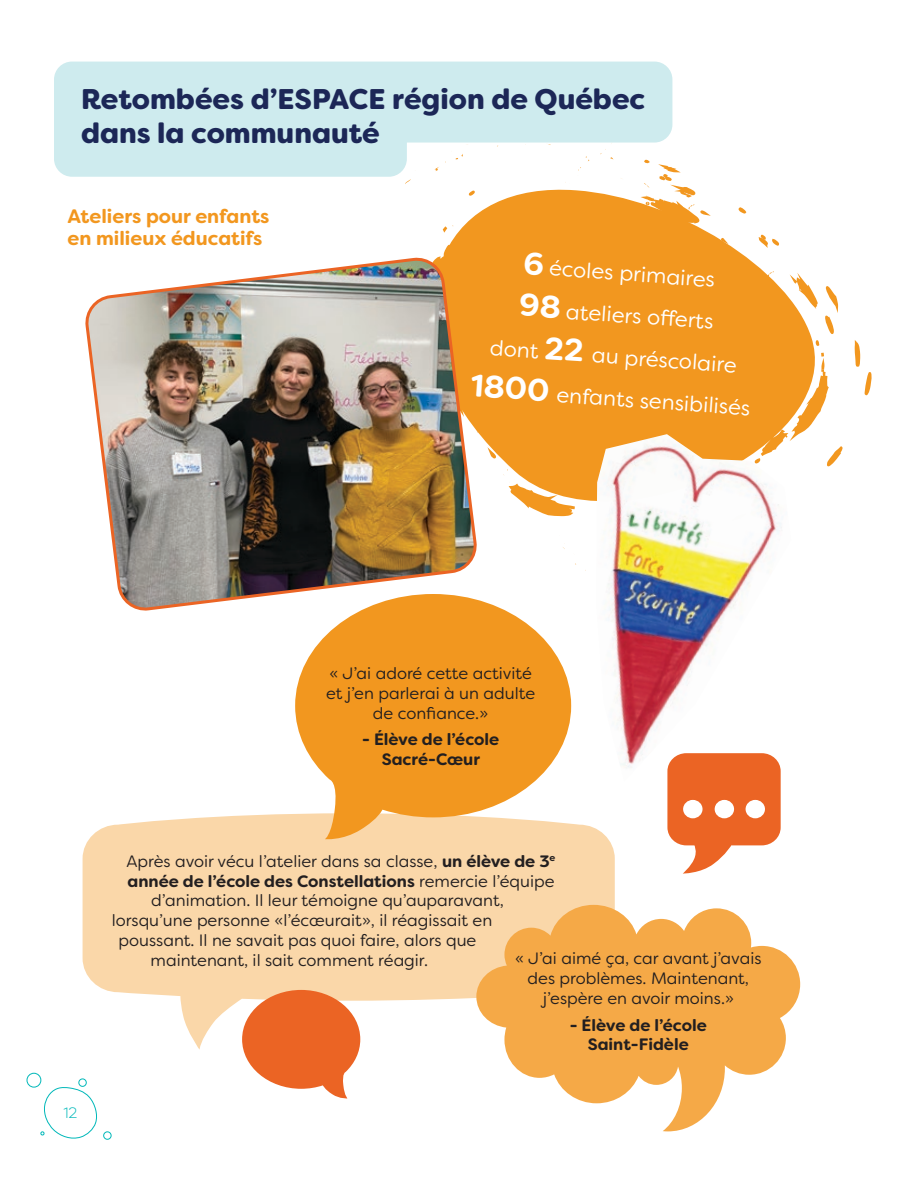
<style>
.page{position:relative;width:918px;height:1188px;background:#fff}
.page>*{position:absolute;margin:0;border:0;box-sizing:border-box;transform-origin:0 0}
.Titre-Niveau1{font:900 28.5px "Filson Soft";color:#1c2757}
.t1{font:21.6px "Filson Soft";color:#fff}
.t2{font:700 19.5px/22.5px "Filson Soft";color:#f2971f}
.t3{font:16.5px/19.8px "Filson Soft";color:#231f20;text-align:center}
.t4{font:700 16.5px/19.8px "Filson Soft";color:#231f20;text-align:center}
.t5{font:300 15px "Filson Soft";color:#00b8b9}
.s1{font-weight:700;font-size:31.35px}
.s2{font-weight:700}
.s3{font-weight:400}
</style>
<div class="page">
<div style="left:78px;top:1079px;width:9px;height:8px;border:1px solid #00b8b9;border-radius:50%"></div>
<div style="left:27px;top:1073px;width:14px;height:15px;border:1px solid #00b8b9;border-radius:50%"></div>
<svg style="left:40px;top:1087px;width:57px;height:52px"></svg>
<div style="left:103px;top:1131px;width:9px;height:9px;border:1px solid #00b8b9;border-radius:50%"></div>
<svg style="left:442px;top:189px;width:374px;height:312px;fill:#f2971f"></svg>
<svg style="left:487px;top:447px;width:10px;height:11px"></svg>
<svg style="left:816px;top:340px;width:3px;height:6px"></svg>
<svg style="left:754px;top:353px;width:89px;height:113px"></svg>
<svg style="left:790px;top:273px;width:28px;height:36px"></svg>
<svg style="left:825px;top:286px;width:13px;height:48px"></svg>
<svg style="left:721px;top:238px;width:8px;height:6px"></svg>
<svg style="left:855px;top:340px;width:17px;height:55px"></svg>
<svg style="left:503px;top:468px;width:72px;height:48px"></svg>
<svg style="left:759px;top:235px;width:20px;height:13px"></svg>
<svg style="left:738px;top:207px;width:8px;height:7px"></svg>
<svg style="left:444px;top:245px;width:7px;height:9px"></svg>
<svg style="left:469px;top:190px;width:6px;height:6px"></svg>
<svg style="left:443px;top:224px;width:10px;height:9px"></svg>
<svg style="left:641px;top:159px;width:70px;height:85px"></svg>
<svg style="left:434px;top:154px;width:29px;height:17px"></svg>
<svg style="left:712px;top:385px;width:3px;height:9px"></svg>
<div style="left:54px;top:62px;width:618px;height:81px;background:#ceebee;border-radius:18px"></div>
<div style="left:54px;top:96px;width:353px;height:81px;background:#ceebee;border-radius:18px"></div>
<img style="left:85px;top:254px;width:395px;height:357px">
<img style="left:596px;top:434px;width:195px;height:334px">
<svg style="left:83px;top:814px;width:532px;height:236px;fill:#fad7a9"></svg>
<svg style="left:295px;top:594px;width:276px;height:247px;fill:#f2971f"></svg>
<svg style="left:476px;top:905px;width:324px;height:226px;fill:#f5a947"></svg>
<svg style="left:667px;top:753px;width:114px;height:121px"></svg>
<svg style="left:242px;top:990px;width:118px;height:109px"></svg>
<p class="Titre-Niveau1" style="left:81px;top:81px;width:566px">Retombées d’ESPACE région de Québec</p>
<p class="Titre-Niveau1" style="left:81px;top:115px;width:300px">dans la communauté</p>
<p class="t2" style="left:68px;top:205px;width:203px">Ateliers pour enfants en milieux éducatifs</p>
<p class="t1" style="left:524px;top:253px;width:193px;rotate:4deg"><span class="s1">6</span> écoles primaires</p>
<p class="t1" style="left:520px;top:294px;width:196px;rotate:4deg"><span class="s1">98</span> ateliers off erts</p>
<p class="t1" style="left:491px;top:334px;width:249px;rotate:4deg">dont <span class="s1">22</span> au préscolaire</p>
<p class="t1" style="left:471px;top:375px;width:282px;rotate:4deg"><span class="s1">1800</span> enfants sensibilisés</p>
<p class="t3" style="left:326px;top:663px;width:211px">« J’ai adoré cette activité et j’en parlerai à un adulte de confiance. »</p>
<p class="t4" style="left:362px;top:730px;width:139px">- Élève de l’école<br>Sacré-Cœur</p>
<p class="t5" style="left:63px;top:1104px;width:16px">12</p>
<p class="t3" style="left:127px;top:851px;width:430px">Après avoir vécu l’atelier dans sa classe, <span class="s2">un élève de 3</span><sup>e</sup></p>
<p class="t4" style="left:128px;top:871px;width:428px">année de l’école des Constellations <span class="s3">remercie l’équipe</span></p>
<p class="t3" style="left:151px;top:891px;width:354px">d’animation. Il leur témoigne qu’auparavant,</p>
<p class="t3" style="left:112px;top:911px;width:382px">lorsqu’une personne « l’écœurait », il réagissait en</p>
<p class="t3" style="left:119px;top:930px;width:359px">poussant. Il ne savait pas quoi faire, alors que</p>
<p class="t3" style="left:151px;top:950px;width:279px">maintenant, il sait comment réagir.</p>
<p class="t3" style="left:515px;top:949px;width:248px">« J’ai aimé ça, car avant j’avais des problèmes. Maintenant, j’espère en avoir moins. »</p>
<p class="t4" style="left:570px;top:1015px;width:139px">- Élève de l’école<br>Saint-Fidèle</p>
</div>
